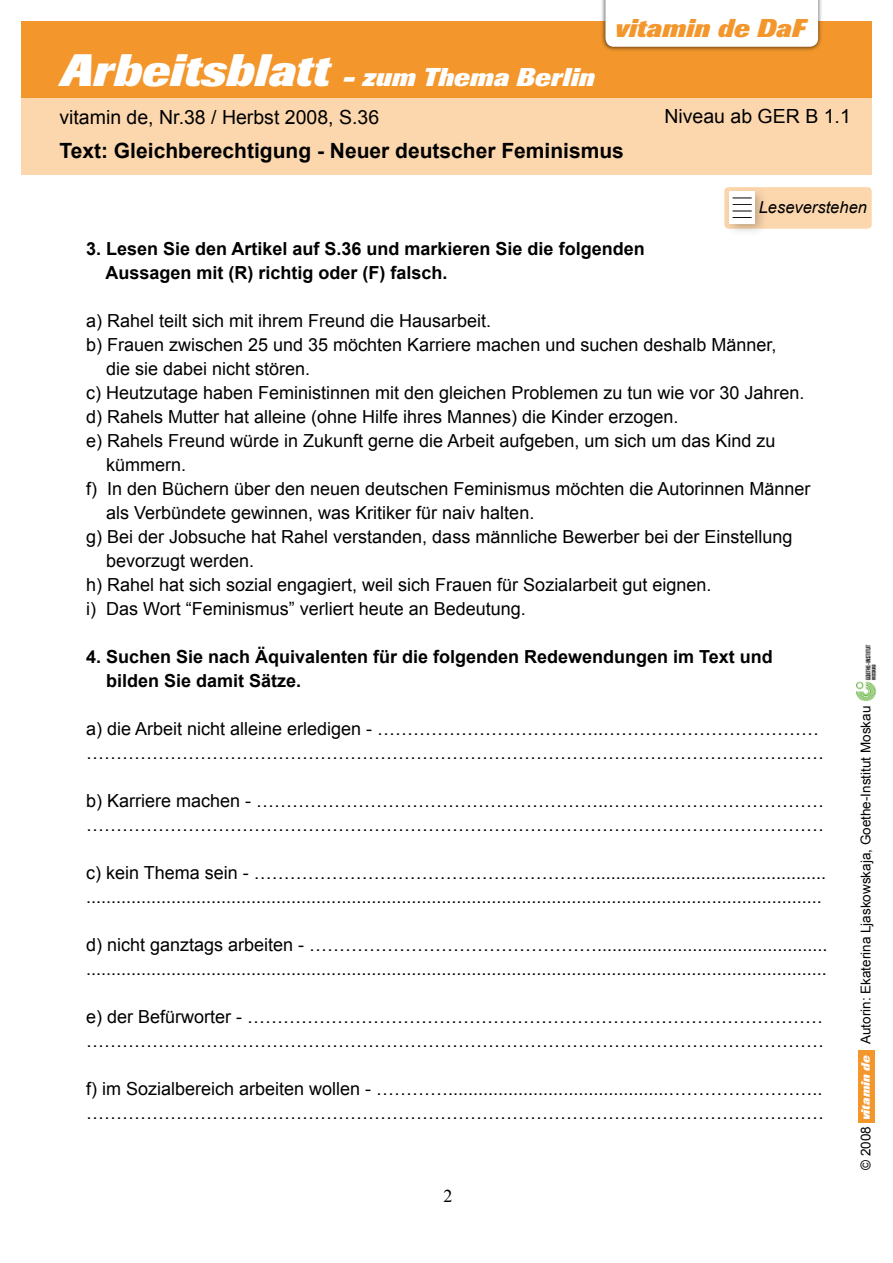
<style>
.page{position:relative;width:893px;height:1263px;background:#fff}
.page>*{position:absolute;margin:0;border:0;box-sizing:border-box;transform-origin:0 0}
.t1{font:italic 800 25.5px "Imago";color:#fff}
.t2{font:italic 800 25.5px "Imago";letter-spacing:.005em;color:#f3972d}
.t3{font:700 21px "Arial";color:#000}
.t4{font:19.5px "Arial";color:#000}
.t5{font:18px/24px "Arial";color:#000}
.t6{font:700 18px/24px "Arial";color:#000}
.t7{font:italic 16.5px "Arial";color:#000}
.t8{font:13.5px "Arial";color:#000}
.t9{font:italic 800 12px "Imago";color:#fff}
.s1{font-size:45px}
</style>
<div class="page">
<div style="left:858px;top:1050px;width:16px;height:72px;background:#f3972d"></div>
<img style="left:857px;top:644px;width:19px;height:57px">
<div style="left:21px;top:98px;width:851px;height:76px;background:#fcd7ae"></div>
<div style="left:21px;top:21px;width:851px;height:77px;background:#f3972d"></div>
<div style="left:600px;top:0;width:224px;height:52px;background:#000;opacity:.7"></div>
<div style="left:605px;top:0;width:213px;height:47px;background:#fff"></div>
<div style="left:724px;top:187px;width:148px;height:42px;background:#fcd7ae;border-radius:4px"></div>
<div style="left:723px;top:186px;width:46px;height:52px;background:#000;opacity:.22"></div>
<div style="left:729px;top:192px;width:26px;height:32px;background:#fff"></div>
<svg style="left:733px;top:211px;width:19px;height:7px"></svg>
<svg style="left:733px;top:198px;width:19px;height:7px"></svg>
<h1 class="t2" style="left:615px;top:13px;width:192px">vitamin de DaF</h1>
<h1 class="t1" style="left:60px;top:63px;width:536px"><span class="s1">Arbeitsblatt</span> - zum Thema Berlin</h1>
<p class="t4" style="left:59px;top:104px;width:321px">vitamin de, Nr.38 / Herbst 2008, S.36</p>
<p class="t4" style="left:664px;top:104px;width:188px">Niveau ab GER B 1.1</p>
<p class="t3" style="left:60px;top:137px;width:566px">Text: Gleichberechtigung - Neuer deutscher Feminismus</p>
<p class="t7" style="left:759px;top:197px;width:110px">Leseverstehen</p>
<p class="t6" style="left:105px;top:237px;width:541px;text-indent:-19px">3. Lesen Sie den Artikel auf S.36 und markieren Sie die folgenden<br>Aussagen mit (R) richtig oder (F) falsch.</p>
<p class="t5" style="left:86px;top:309px;width:407px">a) Rahel teilt sich mit ihrem Freund die Hausarbeit.</p>
<p class="t5" style="left:86px;top:333px;width:692px">b) Frauen zwischen 25 und 35 möchten Karriere machen und suchen deshalb Männer,</p>
<p class="t5" style="left:106px;top:357px;width:206px">die sie dabei nicht stören.</p>
<p class="t5" style="left:86px;top:381px;width:720px">c) Heutzutage haben Feministinnen mit den gleichen Problemen zu tun wie vor 30 Jahren.</p>
<p class="t5" style="left:86px;top:405px;width:594px">d) Rahels Mutter hat alleine (ohne Hilfe ihres Mannes) die Kinder erzogen.</p>
<p class="t5" style="left:86px;top:429px;width:691px">e) Rahels Freund würde in Zukunft gerne die Arbeit aufgeben, um sich um das Kind zu</p>
<p class="t5" style="left:106px;top:453px;width:82px">kümmern.</p>
<p class="t5" style="left:86px;top:477px;width:726px">f) In den Büchern über den neuen deutschen Feminismus möchten die Autorinnen Männer</p>
<p class="t5" style="left:106px;top:501px;width:430px">als Verbündete gewinnen, was Kritiker für naiv halten.</p>
<p class="t5" style="left:86px;top:525px;width:708px">g) Bei der Jobsuche hat Rahel verstanden, dass männliche Bewerber bei der Einstellung</p>
<p class="t5" style="left:106px;top:549px;width:150px">bevorzugt werden.</p>
<p class="t5" style="left:86px;top:573px;width:627px">h) Rahel hat sich sozial engagiert, weil sich Frauen für Sozialarbeit gut eignen.</p>
<p class="t5" style="left:86px;top:597px;width:441px">i) Das Wort “Feminismus” verliert heute an Bedeutung.</p>
<p class="t6" style="left:106px;top:645px;width:668px;text-indent:-20px">4. Suchen Sie nach Äquivalenten für die folgenden Redewendungen im Text und bilden Sie damit Sätze.</p>
<p class="t5" style="left:86px;top:717px;width:739px">a) die Arbeit nicht alleine erledigen - ………………………………..……………………………… ……………………………………………………………………………………………………………</p>
<p class="t5" style="left:86px;top:789px;width:740px">b) Karriere machen - …………………………………………………..……………………………… ……………………………………………………………………………………………………………</p>
<p class="t5" style="left:86px;top:861px;width:741px">c) kein Thema sein - ………………………………………………….............................................. ...................................................................................................................................................</p>
<p class="t5" style="left:86px;top:933px;width:743px">d) nicht ganztags arbeiten - ………………………………………….............................................. ....................................................................................................................................................</p>
<p class="t5" style="left:86px;top:1005px;width:739px">e) der Befürworter - …………………………………………………………………………………… ……………………………………………………………………………………………………………</p>
<p class="t5" style="left:86px;top:1077px;width:739px">f) im Sozialbereich arbeiten wollen - …………............................................…………………….. ……………………………………………………………………………………………………………</p>
<p class="t8" style="left:857px;top:1044px;width:340px;rotate:-90deg">Autorin: Ekaterina Ljaskowskaja, Goethe-Institut Moskau</p>
<p class="t9" style="left:859px;top:1120px;width:66px;rotate:-90deg">vitamin de</p>
<p class="t8" style="left:857px;top:1170px;width:45px;rotate:-90deg">© 2008</p>
</div>
